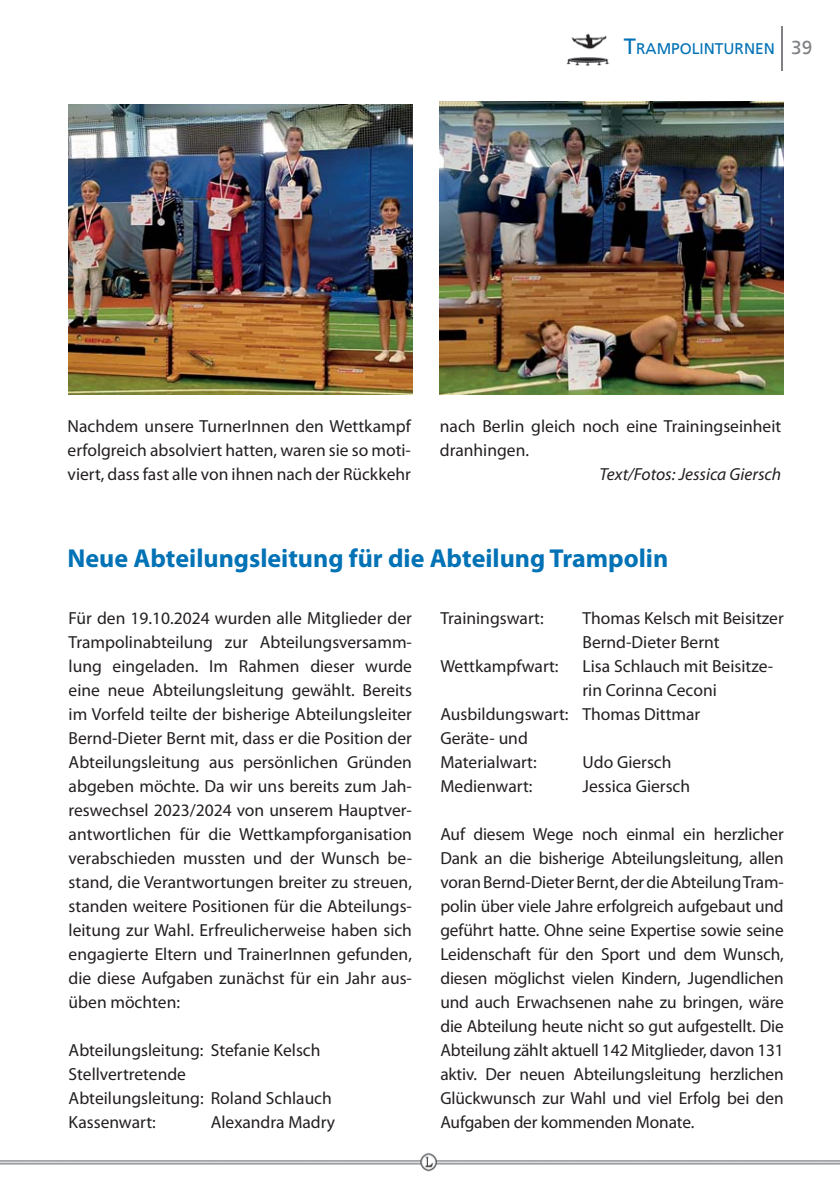
<style>
.page{position:relative;width:840px;height:1191px;background:#fff}
.page>*{position:absolute;margin:0;border:0;box-sizing:border-box;transform-origin:0 0}
.t1{font:700 26px "Myriad Pro";color:#0072b5}
.t2{font:17.6px/24px "Myriad Pro";color:#231f20;text-align:justify}
.t3{font:italic 17.6px "Myriad Pro";color:#231f20}
.t4{font:15.4px "Frutiger";color:#0072b5}
.s1{font-size:22px}
.s2{font-size:19px;color:#808285}
</style>
<div class="page">
<hr style="left:781px;top:26px;width:1px;height:45px;background:#808285">
<img style="left:0;top:1152px;width:839px;height:20px">
<img style="left:566px;top:57px;width:43px;height:9px">
<img style="left:571px;top:33px;width:36px;height:17px">
<img style="left:69px;top:104px;width:343px;height:291px">
<img style="left:439px;top:101px;width:343px;height:294px">
<p class="t4" style="left:623px;top:40px;width:190px"><span class="s1">T</span>RAMPOLINTURNEN <span class="s2">39</span></p>
<p class="t2" style="left:68px;top:416px;width:345px">Nachdem unsere TurnerInnen den Wettkampf erfolgreich absolviert hatten, waren sie so moti&shy;viert, dass fast alle von ihnen nach der Rückkehr</p>
<p class="t2" style="left:439px;top:416px;width:343px">nach Berlin gleich noch eine Trainingseinheit dranhingen.</p>
<p class="t3" style="left:599px;top:467px;width:183px">Text/Fotos: Jessica Giersch</p>
<h1 class="t1" style="left:68px;top:548px;width:602px">Neue Abteilungsleitung für die Abteilung Trampolin</h1>
<p class="t2" style="left:69px;top:608px;width:345px">Für den 19.10.2024 wurden alle Mitglieder der Trampolinabteilung zur Abteilungsversamm&shy;lung eingeladen. Im Rahmen dieser wurde eine neue Abteilungsleitung gewählt. Bereits im Vorfeld teilte der bisherige Abteilungsleiter Bernd-Dieter Bernt mit, dass er die Position der Abteilungsleitung aus persönlichen Gründen abgeben möchte. Da wir uns bereits zum Jah&shy;reswechsel 2023/2024 von unserem Hauptver&shy;antwortlichen für die Wettkampforganisation verabschieden mussten und der Wunsch be&shy;stand, die Verantwortungen breiter zu streuen, standen weitere Positionen für die Abteilungs&shy;leitung zur Wahl. Erfreulicherweise haben sich engagierte Eltern und TrainerInnen gefunden, die diese Aufgaben zunächst für ein Jahr aus&shy;üben möchten:</p>
<p class="t2" style="left:69px;top:1040px;width:264px;text-align:left">Abteilungsleitung: Stefanie Kelsch<br>Stellvertretende<br>Abteilungsleitung: Roland Schlauch<br>Kassenwart:</p>
<p class="t2" style="left:440px;top:608px;width:105px">Trainingswart:</p>
<p class="t2" style="left:582px;top:608px;width:202px">Thomas Kelsch mit Beisitzer<br>Bernd-Dieter Bernt</p>
<p class="t2" style="left:440px;top:656px;width:120px">Wettkampfwart:</p>
<p class="t2" style="left:582px;top:656px;width:192px">Lisa Schlauch mit Beisitze-</p>
<p class="t2" style="left:582px;top:680px;width:136px">rin Corinna Ceconi</p>
<p class="t2" style="left:440px;top:704px;width:261px">Ausbildungswart: Thomas Dittmar</p>
<p class="t2" style="left:440px;top:728px;width:89px">Geräte- und</p>
<p class="t2" style="left:440px;top:752px;width:98px">Materialwart:</p>
<p class="t2" style="left:582px;top:752px;width:90px">Udo Giersch</p>
<p class="t2" style="left:440px;top:776px;width:94px">Medienwart:</p>
<p class="t2" style="left:582px;top:776px;width:109px">Jessica Giersch</p>
<p class="t2" style="left:440px;top:824px;width:345px">Auf diesem Wege noch einmal ein herzlicher Dank an die bisherige Abteilungsleitung, allen voran Bernd-Dieter Bernt, der die Abteilung Tram&shy;polin über viele Jahre erfolgreich aufgebaut und geführt hatte. Ohne seine Expertise sowie seine Leidenschaft für den Sport und dem Wunsch, diesen möglichst vielen Kindern, Jugendlichen und auch Erwachsenen nahe zu bringen, wäre die Abteilung heute nicht so gut aufgestellt. Die Abteilung zählt aktuell 142 Mitglieder, davon 131 aktiv. Der neuen Abteilungsleitung herzlichen Glückwunsch zur Wahl und viel Erfolg bei den Aufgaben der kommenden Monate.</p>
<p class="t2" style="left:211px;top:1112px;width:126px">Alexandra Madry</p>
</div>
